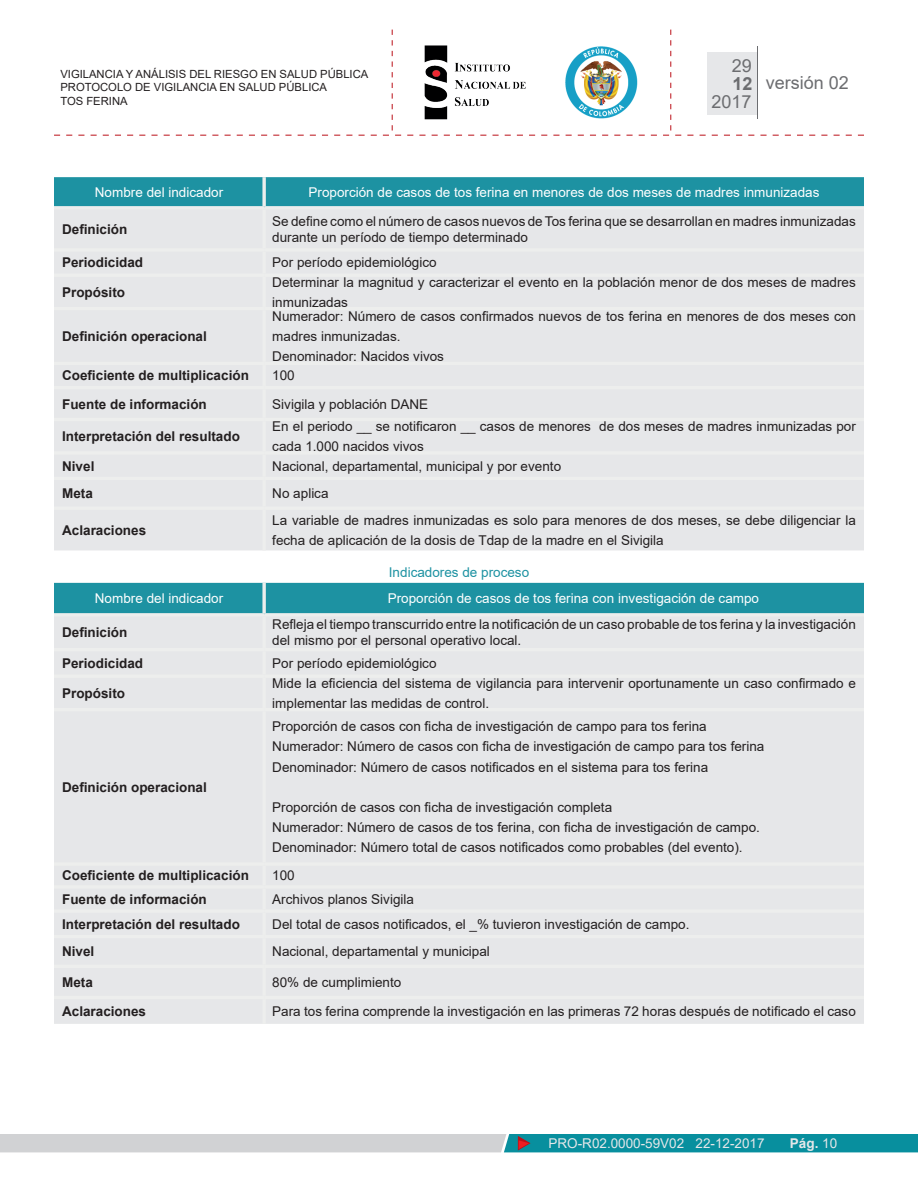
<style>
.page{position:relative;width:918px;height:1188px;background:#fff}
.page>*{position:absolute;margin:0;border:0;box-sizing:border-box;transform-origin:0 0}
.t1{font:18px/35.1px "Arial";color:#6c6d70;text-align:right}
.t2{font:700 18px "Arial";color:#6c6d70}
.t3{font:13.5px/20.1px "Arial";color:#231f20}
.t4{font:700 13.5px "Arial";color:#231f20}
.t5{font:13.5px "Arial";color:#fff}
.t6{font:13.5px "Arial";color:#e6e7e9}
.t7{font:13.5px "Arial";color:#1d92a2}
.t8{font:700 13.5px "Arial";color:#e6e7e9}
.t9{font:11.25px/13.5px "Arial";color:#231f20}
.s1{font-weight:400}
</style>
<div class="page">
<svg style="left:54px;top:30px;width:810px;height:106px"></svg>
<div style="left:707px;top:52px;width:50px;height:62px;background:#e6e7e9"></div>
<hr style="left:757px;top:46px;width:1px;height:73px;background:#6c6d70">
<svg style="left:0;top:1134px;width:918px;height:18px;background:#78b3bb"></svg>
<div style="left:54px;top:177px;width:810px;height:29px;background:#1d92a2"></div>
<div style="left:54px;top:209px;width:810px;height:341px;background:#e6e7e9"></div>
<svg style="left:262px;top:177px;width:4px;height:29px"></svg>
<hr style="left:54px;top:206px;width:210px;height:3px;background:#edeeed">
<hr style="left:264px;top:206px;width:600px;height:3px;background:#edeeed">
<hr style="left:262px;top:209px;width:4px;height:39px;background:#edeeed">
<hr style="left:54px;top:248px;width:210px;height:4px;background:#edeeed">
<hr style="left:264px;top:248px;width:600px;height:4px;background:#edeeed">
<hr style="left:262px;top:252px;width:4px;height:21px;background:#edeeed">
<hr style="left:54px;top:273px;width:210px;height:4px;background:#edeeed">
<hr style="left:264px;top:273px;width:600px;height:4px;background:#edeeed">
<hr style="left:262px;top:277px;width:4px;height:30px;background:#edeeed">
<hr style="left:54px;top:307px;width:210px;height:3px;background:#edeeed">
<hr style="left:264px;top:307px;width:600px;height:3px;background:#edeeed">
<hr style="left:262px;top:310px;width:4px;height:52px;background:#edeeed">
<hr style="left:54px;top:362px;width:210px;height:3px;background:#edeeed">
<hr style="left:264px;top:362px;width:600px;height:3px;background:#edeeed">
<hr style="left:262px;top:365px;width:4px;height:21px;background:#edeeed">
<hr style="left:54px;top:386px;width:210px;height:3px;background:#edeeed">
<hr style="left:264px;top:386px;width:600px;height:3px;background:#edeeed">
<hr style="left:262px;top:389px;width:4px;height:29px;background:#edeeed">
<hr style="left:54px;top:418px;width:210px;height:3px;background:#edeeed">
<hr style="left:264px;top:418px;width:600px;height:3px;background:#edeeed">
<hr style="left:262px;top:421px;width:4px;height:30px;background:#edeeed">
<hr style="left:54px;top:451px;width:210px;height:4px;background:#edeeed">
<hr style="left:264px;top:451px;width:600px;height:4px;background:#edeeed">
<hr style="left:262px;top:455px;width:4px;height:22px;background:#edeeed">
<hr style="left:54px;top:477px;width:210px;height:3px;background:#edeeed">
<hr style="left:264px;top:477px;width:600px;height:3px;background:#edeeed">
<hr style="left:262px;top:480px;width:4px;height:26px;background:#edeeed">
<hr style="left:54px;top:506px;width:210px;height:4px;background:#edeeed">
<hr style="left:264px;top:506px;width:600px;height:4px;background:#edeeed">
<hr style="left:262px;top:510px;width:4px;height:40px;background:#edeeed">
<div style="left:54px;top:583px;width:810px;height:30px;background:#1d92a2"></div>
<div style="left:54px;top:617px;width:810px;height:407px;background:#e6e7e9"></div>
<svg style="left:262px;top:583px;width:4px;height:30px"></svg>
<svg style="left:54px;top:613px;width:210px;height:4px"></svg>
<svg style="left:264px;top:613px;width:600px;height:4px;background:#e4e9e9"></svg>
<hr style="left:262px;top:617px;width:4px;height:31px;background:#edeeed">
<hr style="left:54px;top:648px;width:210px;height:3px;background:#edeeed">
<hr style="left:264px;top:648px;width:600px;height:3px;background:#edeeed">
<hr style="left:262px;top:651px;width:4px;height:24px;background:#edeeed">
<hr style="left:54px;top:675px;width:210px;height:3px;background:#edeeed">
<hr style="left:264px;top:675px;width:600px;height:3px;background:#edeeed">
<hr style="left:262px;top:678px;width:4px;height:30px;background:#edeeed">
<hr style="left:54px;top:708px;width:210px;height:3px;background:#edeeed">
<hr style="left:264px;top:708px;width:600px;height:3px;background:#edeeed">
<hr style="left:262px;top:711px;width:4px;height:151px;background:#edeeed">
<hr style="left:54px;top:862px;width:210px;height:4px;background:#edeeed">
<hr style="left:264px;top:862px;width:600px;height:4px;background:#edeeed">
<hr style="left:262px;top:866px;width:4px;height:19px;background:#edeeed">
<hr style="left:54px;top:885px;width:210px;height:4px;background:#edeeed">
<hr style="left:264px;top:885px;width:600px;height:4px;background:#edeeed">
<hr style="left:262px;top:889px;width:4px;height:20px;background:#edeeed">
<hr style="left:54px;top:909px;width:210px;height:4px;background:#edeeed">
<hr style="left:264px;top:909px;width:600px;height:4px;background:#edeeed">
<hr style="left:262px;top:913px;width:4px;height:22px;background:#edeeed">
<hr style="left:54px;top:935px;width:210px;height:3px;background:#edeeed">
<hr style="left:264px;top:935px;width:600px;height:3px;background:#edeeed">
<hr style="left:262px;top:938px;width:4px;height:27px;background:#edeeed">
<hr style="left:54px;top:965px;width:210px;height:3px;background:#edeeed">
<hr style="left:264px;top:965px;width:600px;height:3px;background:#edeeed">
<hr style="left:262px;top:968px;width:4px;height:28px;background:#edeeed">
<hr style="left:54px;top:996px;width:210px;height:3px;background:#edeeed">
<hr style="left:264px;top:996px;width:600px;height:3px;background:#edeeed">
<hr style="left:262px;top:999px;width:4px;height:25px;background:#edeeed">
<h1 class="t1" style="left:712px;top:48px;width:42px">29<br>2017</h1>
<p class="t9" style="left:60px;top:67px;width:310px">VIGILANCIA Y ANÁLISIS DEL RIESGO EN SALUD PÚBLICA<br>PROTOCOLO DE VIGILANCIA EN SALUD PÚBLICA<br>TOS FERINA</p>
<h1 class="t1" style="left:766px;top:65px;width:85px">versión 02</h1>
<h1 class="t2" style="left:733px;top:71px;width:22px">12</h1>
<p class="t5" style="left:95px;top:183px;width:130px">Nombre del indicador</p>
<p class="t5" style="left:309px;top:183px;width:512px">Proporción de casos de tos ferina en menores de dos meses de madres inmunizadas</p>
<p class="t4" style="left:62px;top:220px;width:67px">Definición</p>
<p class="t3" style="left:272px;top:213px;width:585px;line-height:16.2px">Se define como el número de casos nuevos de Tos ferina que se desarrollan en madres inmunizadas durante un período de tiempo determinado</p>
<p class="t4" style="left:62px;top:253px;width:83px">Periodicidad</p>
<p class="t3" style="left:272px;top:253px;width:166px">Por período epidemiológico</p>
<p class="t4" style="left:62px;top:283px;width:65px">Propósito</p>
<p class="t3" style="left:272px;top:272px;width:585px">Determinar la magnitud y caracterizar el evento en la población menor de dos meses de madres inmunizadas</p>
<p class="t4" style="left:62px;top:327px;width:146px">Definición operacional</p>
<p class="t3" style="left:272px;top:306px;width:585px">Numerador: Número de casos confirmados nuevos de tos ferina en menores de dos meses con madres inmunizadas.<br>Denominador: Nacidos vivos</p>
<p class="t4" style="left:62px;top:366px;width:188px">Coeficiente de multiplicación</p>
<p class="t3" style="left:272px;top:366px;width:24px">100</p>
<p class="t4" style="left:62px;top:394px;width:146px">Fuente de información</p>
<p class="t3" style="left:272px;top:394px;width:158px">Sivigila y población DANE</p>
<p class="t4" style="left:62px;top:427px;width:179px">Interpretación del resultado</p>
<p class="t3" style="left:272px;top:416px;width:585px">En el periodo __ se notificaron __ casos de menores de dos meses de madres inmunizadas por cada 1.000 nacidos vivos</p>
<p class="t4" style="left:62px;top:456px;width:34px">Nivel</p>
<p class="t3" style="left:272px;top:456px;width:290px">Nacional, departamental, municipal y por evento</p>
<p class="t4" style="left:62px;top:484px;width:32px">Meta</p>
<p class="t3" style="left:272px;top:483px;width:58px">No aplica</p>
<p class="t4" style="left:62px;top:521px;width:86px">Aclaraciones</p>
<p class="t3" style="left:272px;top:510px;width:585px">La variable de madres inmunizadas es solo para menores de dos meses, se debe diligenciar la fecha de aplicación de la dosis de Tdap de la madre en el Sivigila</p>
<p class="t7" style="left:389px;top:563px;width:142px">Indicadores de proceso</p>
<p class="t5" style="left:95px;top:589px;width:130px">Nombre del indicador</p>
<p class="t5" style="left:388px;top:589px;width:373px">Proporción de casos de tos ferina con investigación de campo</p>
<p class="t4" style="left:62px;top:623px;width:67px">Definición</p>
<p class="t3" style="left:272px;top:616px;width:585px;line-height:16.2px">Refleja el tiempo transcurrido entre la notificación de un caso probable de tos ferina y la investigación del mismo por el personal operativo local.</p>
<p class="t4" style="left:62px;top:654px;width:83px">Periodicidad</p>
<p class="t3" style="left:272px;top:653px;width:166px">Por período epidemiológico</p>
<p class="t4" style="left:62px;top:684px;width:65px">Propósito</p>
<p class="t3" style="left:272px;top:673px;width:585px">Mide la eficiencia del sistema de vigilancia para intervenir oportunamente un caso confirmado e implementar las medidas de control.</p>
<p class="t4" style="left:62px;top:778px;width:146px">Definición operacional</p>
<p class="t3" style="left:272px;top:716px;width:494px">Proporción de casos con ficha de investigación de campo para tos ferina<br>Numerador: Número de casos con ficha de investigación de campo para tos ferina<br>Denominador: Número de casos notificados en el sistema para tos ferina</p>
<p class="t3" style="left:272px;top:797px;width:489px">Proporción de casos con ficha de investigación completa<br>Numerador: Número de casos de tos ferina, con ficha de investigación de campo.<br>Denominador: Número total de casos notificados como probables (del evento).</p>
<p class="t4" style="left:62px;top:866px;width:188px">Coeficiente de multiplicación</p>
<p class="t3" style="left:272px;top:866px;width:24px">100</p>
<p class="t4" style="left:62px;top:890px;width:146px">Fuente de información</p>
<p class="t3" style="left:272px;top:889px;width:143px">Archivos planos Sivigila</p>
<p class="t4" style="left:62px;top:914px;width:179px">Interpretación del resultado</p>
<p class="t3" style="left:272px;top:914px;width:419px">Del total de casos notificados, el _% tuvieron investigación de campo.</p>
<p class="t4" style="left:62px;top:942px;width:34px">Nivel</p>
<p class="t3" style="left:272px;top:941px;width:219px">Nacional, departamental y municipal</p>
<p class="t4" style="left:62px;top:973px;width:32px">Meta</p>
<p class="t3" style="left:272px;top:972px;width:131px">80% de cumplimiento</p>
<p class="t4" style="left:62px;top:1002px;width:86px">Aclaraciones</p>
<p class="t3" style="left:272px;top:1002px;width:585px">Para tos ferina comprende la investigación en las primeras 72 horas después de notificado el caso</p>
<p class="t6" style="left:549px;top:1134px;width:218px">PRO-R02.0000-59V02 22-12-2017</p>
<p class="t8" style="left:790px;top:1134px;width:49px">Pág. <span class="s1">10</span></p>
</div>
